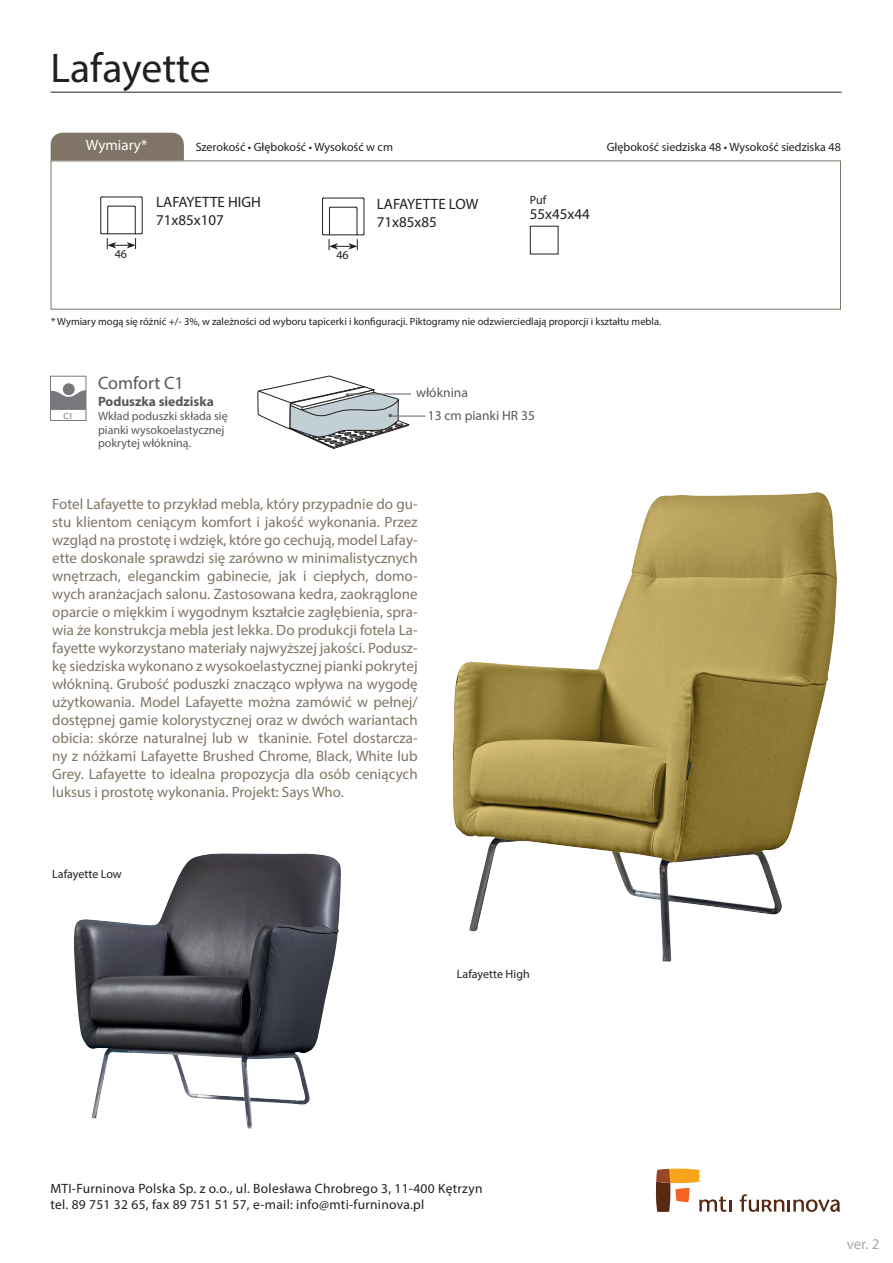
<style>
.page{position:relative;width:893px;height:1263px;background:#fff}
.page>*{position:absolute;margin:0;border:0;box-sizing:border-box;transform-origin:0 0}
.t1{font:41.7px "Myriad Pro";color:#231f20}
.t2{font:18px "Myriad Pro";color:#57585a}
.t3{font:15px/18px "Myriad Pro";color:#807466;text-align:justify}
.t4{font:15px/18px "Myriad Pro";color:#231f20}
.t5{font:15px "Myriad Pro";color:#fff}
.t6{font:15px "Myriad Pro";color:#a8a9ad}
.t7{font:13.5px/16.2px "Myriad Pro";letter-spacing:.02em;color:#231f20}
.t8{font:13.5px/22.6px "Myriad Pro";color:#57585a}
.t9{font:700 13.5px "Myriad Pro";color:#57585a}
.t10{font:12px "Myriad Pro";color:#231f20}
.t11{font:12px/13.6px "Myriad Pro";color:#57585a}
.t12{font:10.5px "Myriad Pro";color:#231f20}
.t13{font:9px "Myriad Pro";color:#76787b}
</style>
<div class="page">
<hr style="left:50px;top:92px;width:792px;height:1px;background:#231f20">
<div style="left:51px;top:133px;width:133px;height:28px;background:#807466"></div>
<svg style="left:656px;top:1168px;width:75px;height:44px"></svg>
<svg style="left:740px;top:1194px;width:100px;height:18px"></svg>
<div style="left:51px;top:161px;width:790px;height:149px;border:1px solid #807466"></div>
<hr style="left:102px;top:197px;width:39px;height:1px;background:#231f20">
<hr style="left:142px;top:198px;width:1px;height:35px;background:#231f20">
<hr style="left:100px;top:198px;width:1px;height:35px;background:#231f20">
<hr style="left:323px;top:198px;width:40px;height:1px;background:#231f20">
<hr style="left:364px;top:199px;width:1px;height:35px;background:#231f20">
<hr style="left:322px;top:199px;width:1px;height:35px;background:#231f20">
<svg style="left:100px;top:205px;width:43px;height:44px"></svg>
<svg style="left:322px;top:207px;width:43px;height:43px"></svg>
<div style="left:50px;top:376px;width:36px;height:45px;border:1px solid #76787b"></div>
<svg style="left:51px;top:382px;width:35px;height:28px"></svg>
<hr style="left:390px;top:416px;width:35px;height:1px;background:#636366">
<hr style="left:347px;top:394px;width:64px;height:1px;background:#636366">
<svg style="left:257px;top:375px;width:152px;height:74px"></svg>
<img style="left:453px;top:492px;width:384px;height:470px">
<img style="left:74px;top:853px;width:267px;height:276px">
<h1 class="t1" style="left:50px;top:42px;width:162px">Lafayette</h1>
<p class="t5" style="left:86px;top:136px;width:63px">Wymiary*</p>
<p class="t10" style="left:196px;top:140px;width:199px">Szerokość • Głębokość • Wysokość w cm</p>
<p class="t10" style="left:607px;top:140px;width:235px">Głębokość siedziska 48 • Wysokość siedziska 48</p>
<p class="t4" style="left:156px;top:192px;width:106px">LAFAYETTE HIGH<br>71x85x107</p>
<p class="t4" style="left:377px;top:195px;width:103px">LAFAYETTE LOW<br>71x85x85</p>
<p class="t10" style="left:115px;top:247px;width:14px">46</p>
<p class="t10" style="left:336px;top:248px;width:14px">46</p>
<p class="t10" style="left:530px;top:193px;width:18px">Puf</p>
<p class="t4" style="left:530px;top:204px;width:62px">55x45x44</p>
<p class="t12" style="left:51px;top:315px;width:612px">* Wymiary mogą się różnić +/- 3%, w zależności od wyboru tapicerki i konfiguracji. Piktogramy nie odzwierciedlają proporcji i kształtu mebla.</p>
<p class="t13" style="left:63px;top:410px;width:11px">C1</p>
<p class="t2" style="left:98px;top:372px;width:87px">Comfort C1</p>
<p class="t9" style="left:98px;top:393px;width:117px">Poduszka siedziska</p>
<p class="t11" style="left:98px;top:409px;width:131px">Wkład poduszki składa się pianki wysokoelastycznej pokrytej włókniną.</p>
<p class="t8" style="left:428px;top:381px;width:109px;text-indent:-12px">włóknina<br>13 cm pianki HR 35</p>
<p class="t3" style="left:52px;top:495px;width:367px">Fotel Lafayette to przykład mebla, który przypadnie do gu&shy;stu klientom ceniącym komfort i jakość wykonania. Przez wzgląd na prostotę i wdzięk, które go cechują, model Lafay&shy;ette doskonale sprawdzi się zarówno w minimalistycznych wnętrzach, eleganckim gabinecie, jak i ciepłych, domo&shy;wych aranżacjach salonu. Zastosowana kedra, zaokrąglone oparcie o miękkim i wygodnym kształcie zagłębienia, spra&shy;wia że konstrukcja mebla jest lekka. Do produkcji fotela La&shy;fayette wykorzystano materiały najwyższej jakości. Podusz&shy;kę siedziska wykonano z wysokoelastycznej pianki pokrytej włókniną. Grubość poduszki znacząco wpływa na wygodę użytkowania. Model Lafayette można zamówić w pełnej/ dostępnej gamie kolorystycznej oraz w dwóch wariantach obicia: skórze naturalnej lub w tkaninie. Fotel dostarcza&shy;ny z nóżkami Lafayette Brushed Chrome, Black, White lub Grey. Lafayette to idealna propozycja dla osób ceniących luksus i prostotę wykonania. Projekt: Says Who.</p>
<p class="t10" style="left:52px;top:866px;width:71px">Lafayette Low</p>
<p class="t10" style="left:457px;top:966px;width:74px">Lafayette High</p>
<p class="t7" style="left:51px;top:1180px;width:434px">MTI-Furninova Polska Sp. z o.o., ul. Bolesława Chrobrego 3, 11-400 Kętrzyn tel. 89 751 32 65, fax 89 751 51 57, e-mail: info@mti-furninova.pl</p>
<p class="t6" style="left:847px;top:1235px;width:34px">ver. 2</p>
</div>
